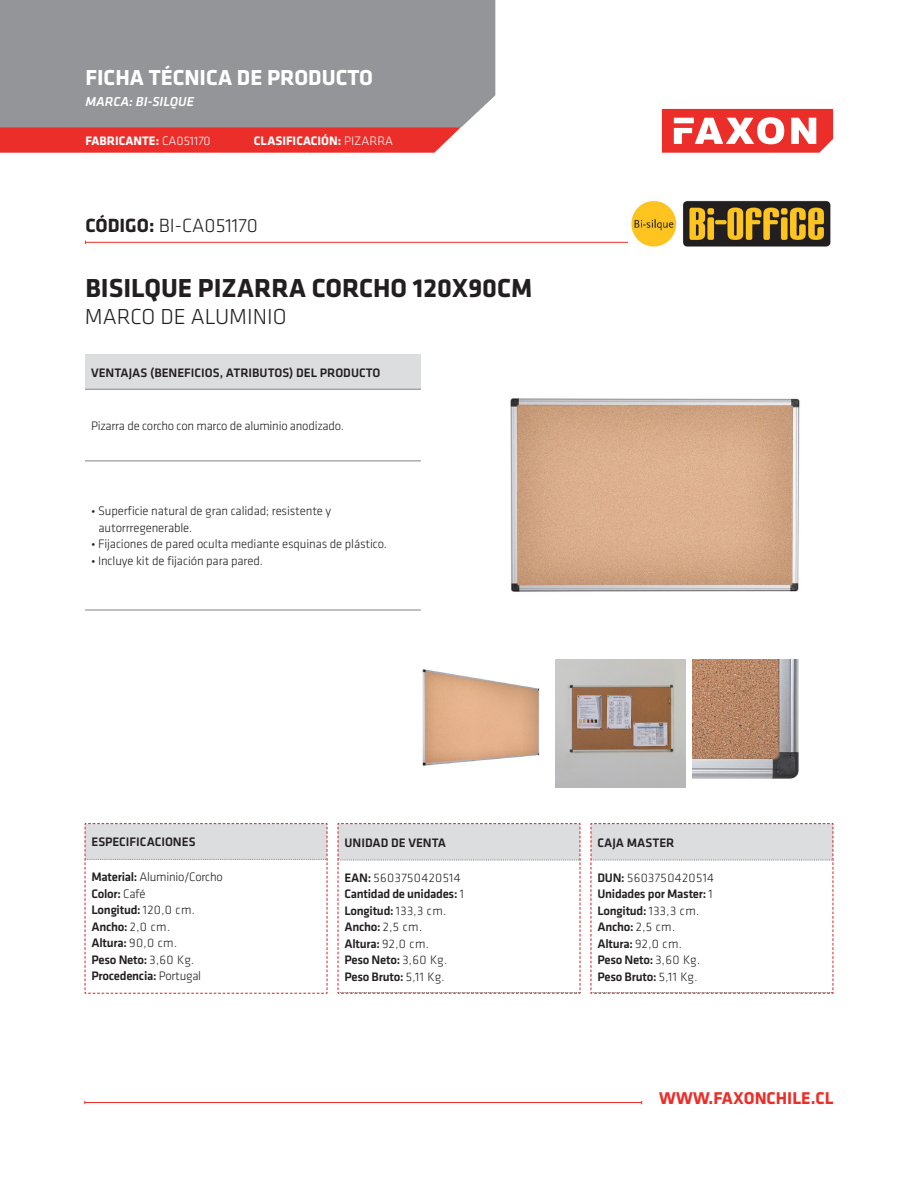
<style>
.page{position:relative;width:918px;height:1188px;background:#fff}
.page>*{position:absolute;margin:0;border:0;box-sizing:border-box;transform-origin:0 0}
.t1{font:700 27px "Klavika";color:#231f20}
.t2{font:700 22.5px "Klavika";color:#fff}
.t3{font:300 22.5px "Klavika";color:#231f20}
.t4{font:300 19.8px "Klavika";color:#231f20}
.t5{font:700 17.7px "Klavika";color:#eb2e29}
.t6{font:italic 500 13.5px "Klavika";color:#fff}
.t7{font:500 12.75px "Klavika";letter-spacing:-.02em;color:#231f20}
.t8{font:300 12.75px/16.5px "Klavika";letter-spacing:-.01em;color:#231f20}
.t9{font:500 12.75px "Klavika";color:#231f20}
.t10{font:700 12.75px "Klavika";color:#fff}
.t11{font:300 12.75px "Klavika";letter-spacing:.03em;color:#231f20}
.s1{font-weight:300}
.s2{font-weight:700}
.s3{font-family:"Vista Sans Reg";font-weight:400}
.s4{font-weight:500}
</style>
<div class="page">
<svg style="left:662px;top:109px;width:171px;height:44px"></svg>
<hr style="left:85px;top:242px;width:577px;height:1px;background:#eb2e29">
<div style="left:0;top:0;width:495px;height:127px;background:#939598"></div>
<svg style="left:84px;top:823px;width:244px;height:171px"></svg>
<svg style="left:337px;top:823px;width:244px;height:171px"></svg>
<svg style="left:590px;top:823px;width:244px;height:171px"></svg>
<svg style="left:0;top:127px;width:461px;height:26px;background:#eb3732"></svg>
<img style="left:510px;top:398px;width:290px;height:194px">
<img style="left:422px;top:669px;width:118px;height:97px">
<img style="left:555px;top:659px;width:131px;height:128px">
<img style="left:693px;top:659px;width:106px;height:120px">
<div style="left:85px;top:354px;width:336px;height:35px;background:#dcdddf"></div>
<hr style="left:85px;top:610px;width:336px;height:1px;background:#808285">
<hr style="left:85px;top:389px;width:336px;height:1px;background:#808285">
<hr style="left:85px;top:461px;width:336px;height:1px;background:#808285">
<img style="left:628px;top:200px;width:203px;height:47px">
<hr style="left:85px;top:1102px;width:557px;height:1px;background:#eb2e29">
<p class="t2" style="left:85px;top:65px;width:289px">FICHA TÉCNICA DE PRODUCTO</p>
<p class="t6" style="left:85px;top:94px;width:110px">MARCA: BI-SILQUE</p>
<p class="t10" style="left:86px;top:134px;width:127px">FABRICANTE: <span class="s1">CA051170</span></p>
<p class="t10" style="left:254px;top:134px;width:141px">CLASIFICACIÓN: <span class="s1">PIZARRA</span></p>
<p class="t4" style="left:85px;top:215px;width:174px"><span class="s2">CÓDIGO:</span> BI-CA051170</p>
<p class="t1" style="left:85px;top:274px;width:449px">BISILQUE PIZARRA CORCHO 120X90CM</p>
<p class="t3" style="left:85px;top:305px;width:203px">MARCO DE ALUMINIO</p>
<p class="t9" style="left:91px;top:365px;width:291px">VENTAJAS (BENEFICIOS, ATRIBUTOS) DEL PRODUCTO</p>
<p class="t8" style="left:91px;top:418px;width:254px">Pizarra de corcho con marco de aluminio anodizado.</p>
<p class="t8" style="left:99px;top:503px;width:234px;text-indent:-8px"><span class="s3">•</span> Superficie natural de gran calidad; resistente y autorrregenerable.</p>
<p class="t8" style="left:91px;top:536px;width:298px"><span class="s3">•</span> Fijaciones de pared oculta mediante esquinas de plástico.</p>
<p class="t8" style="left:91px;top:553px;width:173px"><span class="s3">•</span> Incluye kit de fijación para pared.</p>
<p class="t9" style="left:91px;top:835px;width:106px">ESPECIFICACIONES</p>
<p class="t8" style="left:91px;top:869px;width:133px"><span class="s4">Material:</span> Aluminio/Corcho</p>
<p class="t7" style="left:91px;top:887px;width:56px">Color: <span class="s1">Café</span></p>
<p class="t7" style="left:91px;top:903px;width:105px">Longitud: <span class="s1">120,0 cm.</span></p>
<p class="t7" style="left:91px;top:920px;width:80px">Ancho: <span class="s1">2,0 cm.</span></p>
<p class="t7" style="left:91px;top:936px;width:87px">Altura: <span class="s1">90,0 cm.</span></p>
<p class="t7" style="left:91px;top:953px;width:104px">Peso Neto: <span class="s1">3,60 Kg.</span></p>
<p class="t7" style="left:91px;top:969px;width:111px">Procedencia: <span class="s1">Portugal</span></p>
<p class="t9" style="left:344px;top:836px;width:103px">UNIDAD DE VENTA</p>
<p class="t11" style="left:344px;top:870px;width:118px"><span class="s4">EAN:</span> 5603750420514</p>
<p class="t7" style="left:344px;top:887px;width:121px">Cantidad de unidades: <span class="s1">1</span></p>
<p class="t7" style="left:344px;top:903px;width:103px">Longitud: <span class="s1">133,3 cm.</span></p>
<p class="t7" style="left:344px;top:920px;width:79px">Ancho: <span class="s1">2,5 cm.</span></p>
<p class="t7" style="left:344px;top:936px;width:86px">Altura: <span class="s1">92,0 cm.</span></p>
<p class="t7" style="left:344px;top:953px;width:104px">Peso Neto: <span class="s1">3,60 Kg.</span></p>
<p class="t7" style="left:344px;top:969px;width:102px">Peso Bruto: <span class="s1">5,11 Kg.</span></p>
<p class="t9" style="left:597px;top:836px;width:79px">CAJA MASTER</p>
<p class="t11" style="left:597px;top:870px;width:118px"><span class="s4">DUN:</span> 5603750420514</p>
<p class="t7" style="left:597px;top:887px;width:117px">Unidades por Master: <span class="s1">1</span></p>
<p class="t7" style="left:597px;top:903px;width:103px">Longitud: <span class="s1">133,3 cm.</span></p>
<p class="t7" style="left:597px;top:920px;width:79px">Ancho: <span class="s1">2,5 cm.</span></p>
<p class="t7" style="left:597px;top:936px;width:86px">Altura: <span class="s1">92,0 cm.</span></p>
<p class="t7" style="left:597px;top:953px;width:104px">Peso Neto: <span class="s1">3,60 Kg.</span></p>
<p class="t7" style="left:597px;top:969px;width:102px">Peso Bruto: <span class="s1">5,11 Kg.</span></p>
<p class="t5" style="left:659px;top:1088px;width:176px">WWW.FAXONCHILE.CL</p>
</div>
